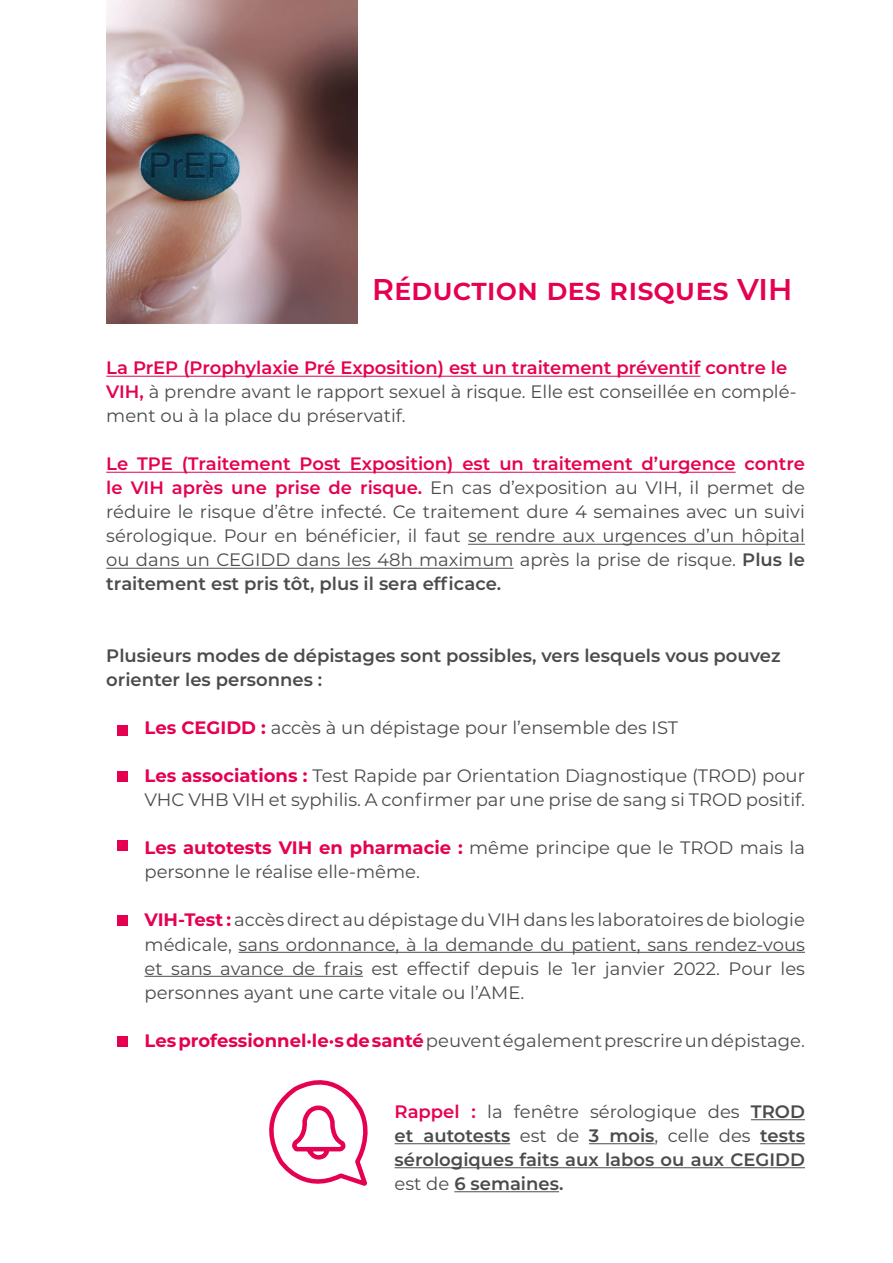
<style>
.page{position:relative;width:893px;height:1263px;background:#fff}
.page>*{position:absolute;margin:0;border:0;box-sizing:border-box;transform-origin:0 0}
.t1{font:600 30px "Montserrat";color:#e50051}
.t2{font:18px/24px "Montserrat";color:#4b4b4a}
.t3{font:600 18px/24px "Montserrat";color:#4b4b4a}
.s1{font-weight:600;color:#e50051}
.s2{font-weight:600}
.s3{font-weight:700;color:#e50051}
.s4{color:#e50051}
.s5{font-weight:400}
</style>
<div class="page">
<img style="left:106px;top:0;width:251px;height:324px">
<hr style="left:106px;top:376px;width:594px;height:1px;background:#e50051">
<hr style="left:106px;top:472px;width:630px;height:1px;background:#e50051">
<hr style="left:468px;top:544px;width:337px;height:1px;background:#4b4b4a">
<hr style="left:106px;top:568px;width:408px;height:1px;background:#4b4b4a">
<hr style="left:239px;top:952px;width:566px;height:1px;background:#4b4b4a">
<hr style="left:145px;top:976px;width:218px;height:1px;background:#4b4b4a">
<div style="left:117px;top:725px;width:11px;height:11px;background:#e50051"></div>
<div style="left:117px;top:771px;width:11px;height:11px;background:#e50051"></div>
<div style="left:117px;top:840px;width:11px;height:11px;background:#e50051"></div>
<div style="left:117px;top:915px;width:11px;height:10px;background:#e50051"></div>
<div style="left:117px;top:1036px;width:11px;height:10px;background:#e50051"></div>
<hr style="left:751px;top:1119px;width:54px;height:1px;background:#4b4b4a">
<hr style="left:395px;top:1143px;width:115px;height:1px;background:#4b4b4a">
<hr style="left:589px;top:1143px;width:66px;height:1px;background:#4b4b4a">
<hr style="left:760px;top:1143px;width:45px;height:1px;background:#4b4b4a">
<hr style="left:395px;top:1167px;width:410px;height:1px;background:#4b4b4a">
<hr style="left:454px;top:1191px;width:105px;height:1px;background:#4b4b4a">
<svg style="left:269px;top:1080px;width:99px;height:106px"></svg>
<p class="t1" style="left:372px;top:268px;width:422px">Réduction des risques VIH</p>
<p class="t2" style="left:106px;top:355px;width:692px"><span class="s1">La PrEP (Prophylaxie Pré Exposition) est un traitement préventif contre le<br>VIH,</span> à prendre avant le rapport sexuel à risque. Elle est conseillée en complé&shy;ment ou à la place du préservatif.</p>
<p class="t2" style="left:106px;top:451px;width:700px;text-align:justify"><span class="s1">Le TPE (Traitement Post Exposition) est un traitement d’urgence contre le VIH après une prise de risque.</span> En cas d’exposition au VIH, il permet de réduire le risque d’être infecté. Ce traitement dure 4 semaines avec un suivi sérologique. Pour en bénéficier, il faut se rendre aux urgences d’un hôpital ou dans un CEGIDD dans les 48h maximum après la prise de risque. <span class="s2">Plus le traitement est pris tôt, plus il sera efficace.</span></p>
<p class="t3" style="left:106px;top:643px;width:676px">Plusieurs modes de dépistages sont possibles, vers lesquels vous pouvez orienter les personnes :</p>
<p class="t2" style="left:145px;top:715px;width:535px"><span class="s3">Les CEGIDD :</span> accès à un dépistage pour l’ensemble des IST</p>
<p class="t2" style="left:145px;top:763px;width:662px"><span class="s3">Les associations :</span> Test Rapide par Orientation Diagnostique (TROD) pour<br>VHC VHB VIH et syphilis. A confirmer par une prise de sang si TROD positif.</p>
<p class="t2" style="left:145px;top:835px;width:662px"><span class="s3">Les autotests VIH en pharmacie :</span> même principe que le TROD mais la personne le réalise elle-même.</p>
<p class="t2" style="left:145px;top:907px;width:662px;text-align:justify"><span class="s3">VIH-Test :</span> accès direct au dépistage du VIH dans les laboratoires de biologie médicale, sans ordonnance, à la demande du patient, sans rendez-vous et sans avance de frais est effectif depuis le 1er janvier 2022. Pour les personnes ayant une carte vitale ou l’AME.</p>
<p class="t2" style="left:145px;top:1027px;width:662px"><span class="s3">Les professionnel·le·s de santé</span>peuvent également prescrire un dépistage.</p>
<p class="t3" style="left:395px;top:1099px;width:412px;text-align:justify"><span class="s4">Rappel :</span> <span class="s5">la fenêtre sérologique des</span> TROD et autotests <span class="s5">est de</span> 3 mois<span class="s5">, celle des</span> tests sérologiques faits aux labos ou aux CEGIDD <span class="s5">est de</span> 6 semaines.</p>
</div>
